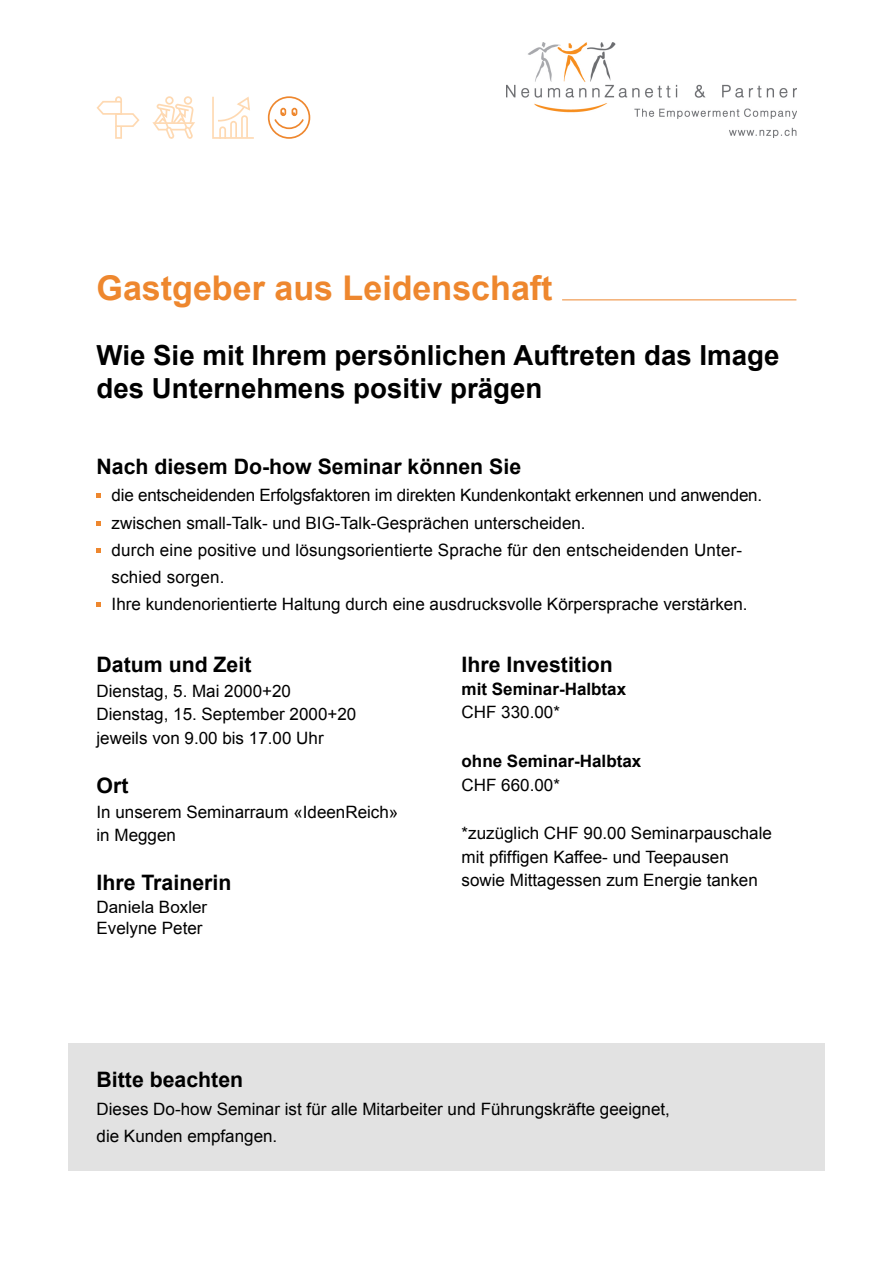
<style>
.page{position:relative;width:893px;height:1263px;background:#fff}
.page>*{position:absolute;margin:0;border:0;box-sizing:border-box;transform-origin:0 0}
.t1{font:700 34.05px "Arial";color:#ee872e}
.t2{font:700 27.6px/33.2px "Arial";color:#000}
.t3{font:700 21.3px "Arial";color:#000}
.t4{font:17.1px/23.4px "Arial";color:#000}
.t5{font:700 17.1px "Arial";color:#000}
</style>
<div class="page">
<div style="left:68px;top:1043px;width:757px;height:127px;background:#e2e2e2"></div>
<hr style="left:562px;top:300px;width:234px;height:1px;background:#ee872e">
<svg style="left:97px;top:494px;width:4px;height:4px"></svg>
<svg style="left:97px;top:521px;width:4px;height:4px"></svg>
<svg style="left:97px;top:548px;width:4px;height:4px"></svg>
<svg style="left:97px;top:603px;width:4px;height:4px"></svg>
<svg style="left:96px;top:96px;width:44px;height:31px"></svg>
<div style="left:115px;top:125px;width:7px;height:14px;border:2px solid #fed9b2"></div>
<div style="left:165px;top:96px;width:9px;height:9px;border:2px solid #fed9b2;border-radius:50%"></div>
<div style="left:184px;top:96px;width:8px;height:9px;border:2px solid #fed9b2;border-radius:50%"></div>
<svg style="left:152px;top:103px;width:43px;height:36px"></svg>
<svg style="left:212px;top:96px;width:42px;height:43px"></svg>
<div style="left:268px;top:96px;width:42px;height:43px;border:2px solid #ee872e;border-radius:50%"></div>
<svg style="left:273px;top:107px;width:32px;height:23px"></svg>
<img style="left:507px;top:43px;width:289px;height:95px">
<h1 class="t1" style="left:97px;top:265px;width:458px">Gastgeber aus Leidenschaft</h1>
<h2 class="t2" style="left:97px;top:339px;width:684px">Wie Sie mit Ihrem persönlichen Auftreten das Image des Unternehmens positiv prägen</h2>
<p class="t3" style="left:97px;top:452px;width:426px">Nach diesem Do-how Seminar können Sie</p>
<p class="t4" style="left:112px;top:482px;width:652px;line-height:27.3px">die entscheidenden Erfolgsfaktoren im direkten Kundenkontakt erkennen und anwenden. zwischen small-Talk- und BIG-Talk-Gesprächen unterscheiden.<br>durch eine positive und lösungsorientierte Sprache für den entscheidenden Unter&shy;schied sorgen.<br>Ihre kundenorientierte Haltung durch eine ausdrucksvolle Körpersprache verstärken.</p>
<p class="t3" style="left:97px;top:650px;width:156px">Datum und Zeit</p>
<p class="t4" style="left:97px;top:679px;width:261px">Dienstag, 5. Mai 2000+20<br>Dienstag, 15. September 2000+20 jeweils von 9.00 bis 17.00 Uhr</p>
<p class="t3" style="left:97px;top:771px;width:33px">Ort</p>
<p class="t4" style="left:97px;top:800px;width:303px">In unserem Seminarraum «IdeenReich» in Meggen</p>
<p class="t3" style="left:97px;top:868px;width:136px">Ihre Trainerin</p>
<p class="t4" style="left:97px;top:897px;width:112px;line-height:20.4px">Daniela Boxler<br>Evelyne Peter</p>
<p class="t3" style="left:462px;top:650px;width:153px">Ihre Investition</p>
<p class="t5" style="left:462px;top:677px;width:166px">mit Seminar-Halbtax</p>
<p class="t4" style="left:462px;top:701px;width:100px">CHF 330.00*</p>
<p class="t5" style="left:462px;top:750px;width:181px">ohne Seminar-Halbtax</p>
<p class="t4" style="left:462px;top:773px;width:100px">CHF 660.00*</p>
<p class="t4" style="left:462px;top:822px;width:312px">*zuzüglich CHF 90.00 Seminarpauschale mit pfiffigen Kaffee- und Teepausen sowie Mittagessen zum Energie tanken</p>
<p class="t3" style="left:97px;top:1066px;width:148px">Bitte beachten</p>
<p class="t4" style="left:97px;top:1095px;width:575px;line-height:27.3px">Dieses Do-how Seminar ist für alle Mitarbeiter und Führungskräfte geeignet, die Kunden empfangen.</p>
</div>
